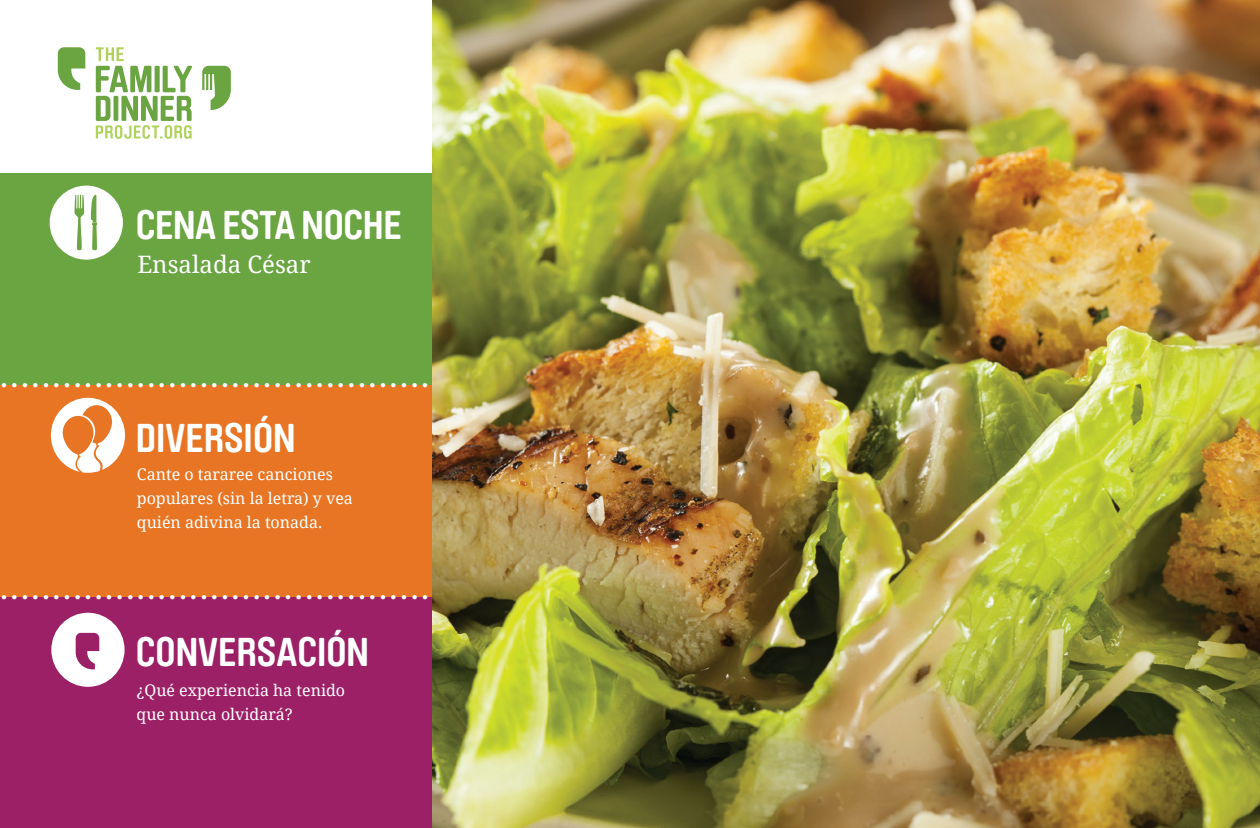
<style>
.page{position:relative;width:1260px;height:828px;background:#fff}
.page>*{position:absolute;margin:0;border:0;box-sizing:border-box;transform-origin:0 0}
.t1{font:700 40px "Brauer Neue";color:#fff}
.t2{font:700 26px "Clarendon";color:#fff}
.t3{font:24px "Noto Serif";color:#fff}
.t4{font:16px/24px "Noto Serif";color:#fff}
</style>
<div class="page">
<div style="left:0;top:174px;width:447px;height:212px;background:#6aa542"></div>
<div style="left:0;top:386px;width:447px;height:212px;background:#e77524"></div>
<div style="left:0;top:598px;width:447px;height:230px;background:#9c2066"></div>
<svg style="left:58px;top:47px;width:27px;height:43px"></svg>
<svg style="left:202px;top:66px;width:29px;height:44px"></svg>
<svg style="left:96px;top:47px;width:96px;height:92px"></svg>
<svg style="left:51px;top:398px;width:74px;height:75px"></svg>
<div style="left:51px;top:613px;width:74px;height:74px;background:#fff;border-radius:50%"></div>
<svg style="left:76px;top:633px;width:23px;height:36px"></svg>
<div style="left:50px;top:186px;width:73px;height:74px;background:#fff;border-radius:50%"></div>
<svg style="left:75px;top:195px;width:9px;height:55px"></svg>
<svg style="left:91px;top:195px;width:6px;height:55px"></svg>
<img style="left:432px;top:0;width:828px;height:828px">
<h1 class="t1" style="left:136px;top:202px;width:267px">CENA ESTA NOCHE</h1>
<h3 class="t3" style="left:137px;top:248px;width:175px">Ensalada César</h3>
<h2 class="t2" style="left:0;top:363px;width:431px">.........................................</h2>
<h1 class="t1" style="left:136px;top:415px;width:161px">DIVERSIÓN</h1>
<p class="t4" style="left:137px;top:462px;width:218px">Cante o tararee canciones populares (sin la letra) y vea quién adivina la tonada.</p>
<h2 class="t2" style="left:0;top:575px;width:431px">.........................................</h2>
<h1 class="t1" style="left:136px;top:629px;width:235px">CONVERSACIÓN</h1>
<p class="t4" style="left:137px;top:678px;width:210px">¿Qué experiencia ha tenido que nunca olvidará?</p>
</div>
